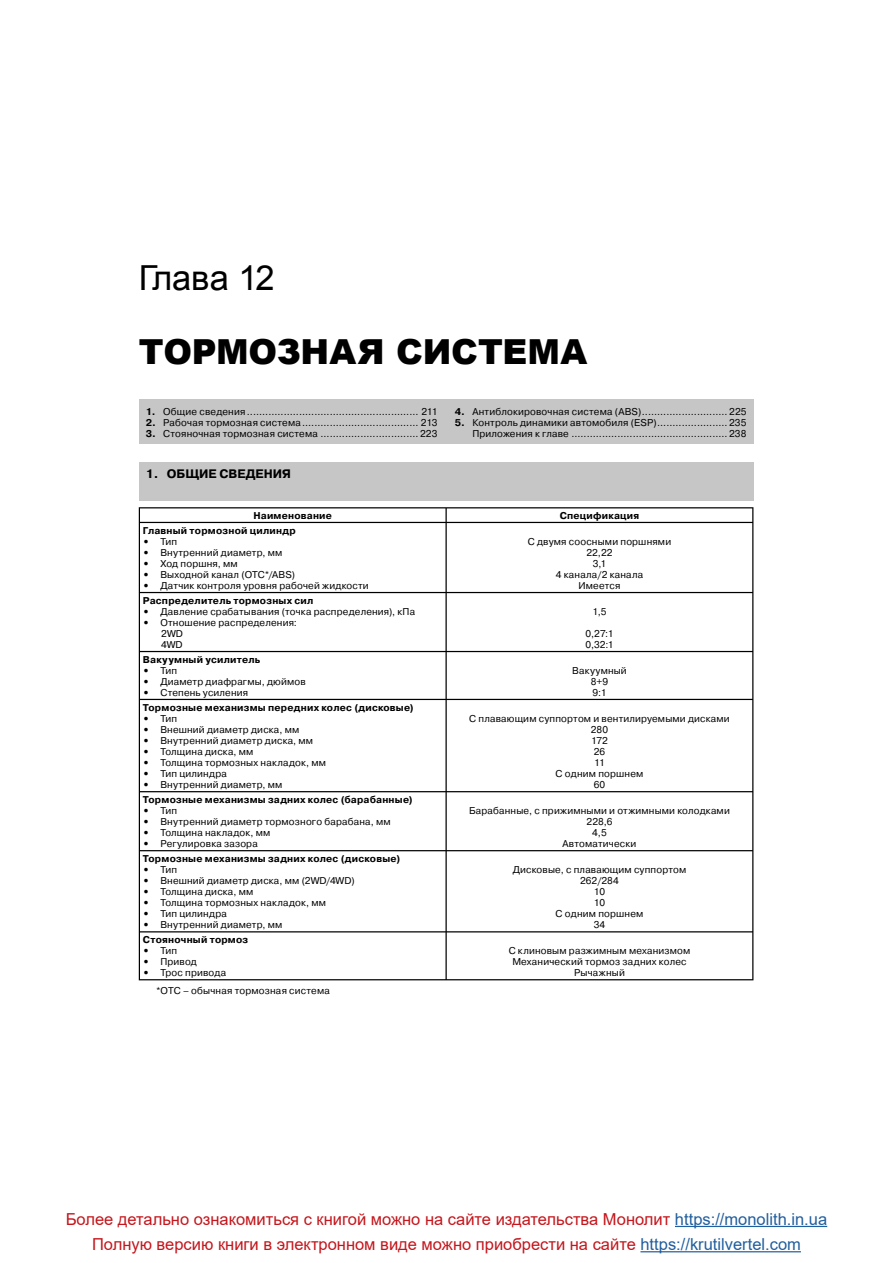
<style>
.page{position:relative;width:893px;height:1263px;background:#fff}
.page>*{position:absolute;margin:0;border:0;box-sizing:border-box;transform-origin:0 0}
.t1{font:900 34.5px "Arial";letter-spacing:-.005em;color:#000}
.t2{font:34.5px "Arial";letter-spacing:-.005em;color:#000}
.t3{font:16.5px "Arial";color:#c4161c}
.t4{font:700 12.3px "Pragmatica C";color:#000}
.t5{font:9.9px/11.1px "Pragmatica C";letter-spacing:.015em;color:#000;text-align:center}
.t6{font:700 9.9px "Pragmatica C";letter-spacing:.02em;color:#000}
.s1{font-weight:700}
.s2{color:#215e9e}
</style>
<div class="page">
<div style="left:139px;top:400px;width:614px;height:44px;background:#c6c6c6"></div>
<div style="left:139px;top:462px;width:614px;height:38px;background:#c6c6c6"></div>
<hr style="left:139px;top:507px;width:307px;height:1px;background:#000">
<svg style="left:139px;top:508px;width:1px;height:14px"></svg>
<hr style="left:446px;top:507px;width:307px;height:1px;background:#000">
<svg style="left:445px;top:508px;width:2px;height:14px"></svg>
<svg style="left:752px;top:508px;width:1px;height:14px"></svg>
<hr style="left:139px;top:522px;width:307px;height:1px;background:#000">
<hr style="left:139px;top:523px;width:1px;height:69px;background:#000">
<hr style="left:446px;top:522px;width:307px;height:1px;background:#000">
<hr style="left:445px;top:523px;width:2px;height:69px;background:#000">
<hr style="left:752px;top:523px;width:1px;height:69px;background:#000">
<hr style="left:139px;top:592px;width:307px;height:1px;background:#000">
<hr style="left:139px;top:593px;width:1px;height:58px;background:#000">
<hr style="left:446px;top:592px;width:307px;height:1px;background:#000">
<hr style="left:445px;top:593px;width:2px;height:58px;background:#000">
<hr style="left:752px;top:593px;width:1px;height:58px;background:#000">
<hr style="left:139px;top:651px;width:307px;height:1px;background:#000">
<hr style="left:139px;top:652px;width:1px;height:47px;background:#000">
<hr style="left:446px;top:651px;width:307px;height:1px;background:#000">
<hr style="left:445px;top:652px;width:2px;height:47px;background:#000">
<hr style="left:752px;top:652px;width:1px;height:47px;background:#000">
<hr style="left:139px;top:699px;width:307px;height:1px;background:#000">
<hr style="left:139px;top:700px;width:1px;height:91px;background:#000">
<hr style="left:446px;top:699px;width:307px;height:1px;background:#000">
<hr style="left:445px;top:700px;width:2px;height:91px;background:#000">
<hr style="left:752px;top:700px;width:1px;height:91px;background:#000">
<hr style="left:139px;top:791px;width:307px;height:1px;background:#000">
<hr style="left:139px;top:792px;width:1px;height:58px;background:#000">
<hr style="left:446px;top:791px;width:307px;height:1px;background:#000">
<hr style="left:445px;top:792px;width:2px;height:58px;background:#000">
<hr style="left:752px;top:792px;width:1px;height:58px;background:#000">
<hr style="left:139px;top:850px;width:307px;height:1px;background:#000">
<hr style="left:139px;top:851px;width:1px;height:80px;background:#000">
<hr style="left:446px;top:850px;width:307px;height:1px;background:#000">
<hr style="left:445px;top:851px;width:2px;height:80px;background:#000">
<hr style="left:752px;top:851px;width:1px;height:80px;background:#000">
<hr style="left:139px;top:931px;width:307px;height:1px;background:#000">
<hr style="left:139px;top:932px;width:1px;height:47px;background:#000">
<hr style="left:446px;top:931px;width:307px;height:1px;background:#000">
<hr style="left:445px;top:932px;width:2px;height:47px;background:#000">
<hr style="left:752px;top:932px;width:1px;height:47px;background:#000">
<hr style="left:139px;top:979px;width:614px;height:1px;background:#000">
<hr style="left:640px;top:1251px;width:161px;height:1px;background:#215e9e">
<hr style="left:675px;top:1226px;width:152px;height:1px;background:#215e9e">
<h1 class="t2" style="left:139px;top:255px;width:138px">Глава 12</h1>
<h1 class="t1" style="left:139px;top:327px;width:450px">ТОРМОЗНАЯ СИСТЕМА</h1>
<p class="t5" style="left:146px;top:406px;width:293px"><span class="s1">1.</span> Общие сведения ........................................................ 211</p>
<p class="t5" style="left:146px;top:417px;width:293px"><span class="s1">2.</span> Рабочая тормозная система ...................................... 213</p>
<p class="t5" style="left:146px;top:428px;width:293px"><span class="s1">3.</span> Стояночная тормозная система ................................ 223</p>
<p class="t5" style="left:455px;top:406px;width:293px"><span class="s1">4.</span> Антиблокировочная система (ABS) ............................ 225</p>
<p class="t5" style="left:455px;top:417px;width:293px;text-align:right"><span class="s1">5.</span> Контроль динамики автомобиля (ESP) ....................... 235<br>Приложения к главе ................................................... 238</p>
<p class="t4" style="left:146px;top:467px;width:147px">1. ОБЩИЕ СВЕДЕНИЯ</p>
<p class="t6" style="left:253px;top:510px;width:80px">Наименование</p>
<p class="t6" style="left:560px;top:510px;width:81px">Спецификация</p>
<p class="t6" style="left:143px;top:525px;width:154px">Главный тормозной цилиндр</p>
<p class="t5" style="left:143px;top:536px;width:36px"><span class="s1">•</span> Тип</p>
<p class="t5" style="left:143px;top:547px;width:141px"><span class="s1">•</span> Внутренний диаметр, мм</p>
<p class="t5" style="left:143px;top:558px;width:96px"><span class="s1">•</span> Ход поршня, мм</p>
<p class="t5" style="left:143px;top:569px;width:154px"><span class="s1">•</span> Выходной канал (ОТС*/ABS)</p>
<p class="t5" style="left:143px;top:580px;width:227px"><span class="s1">•</span> Датчик контроля уровня рабочей жидкости</p>
<p class="t5" style="left:528px;top:536px;width:145px">С двумя соосными поршнями<br>22,22<br>3,1<br>4 канала/2 канала<br>Имеется</p>
<p class="t6" style="left:143px;top:595px;width:172px">Распределитель тормозных сил</p>
<p class="t5" style="left:143px;top:606px;width:274px"><span class="s1">•</span> Давление срабатывания (точка распределения), кПа</p>
<p class="t5" style="left:161px;top:617px;width:137px;text-align:left;text-indent:-18px"><span class="s1">•</span> Отношение распределения:<br>2WD<br>4WD</p>
<p class="t6" style="left:143px;top:654px;width:119px">Вакуумный усилитель</p>
<p class="t5" style="left:143px;top:665px;width:36px"><span class="s1">•</span> Тип</p>
<p class="t5" style="left:143px;top:676px;width:164px"><span class="s1">•</span> Диаметр диафрагмы, дюймов</p>
<p class="t5" style="left:143px;top:687px;width:107px"><span class="s1">•</span> Степень усиления</p>
<p class="t6" style="left:143px;top:702px;width:273px">Тормозные механизмы передних колес (дисковые)</p>
<p class="t5" style="left:143px;top:713px;width:36px"><span class="s1">•</span> Тип</p>
<p class="t5" style="left:143px;top:724px;width:158px"><span class="s1">•</span> Внешний диаметр диска, мм</p>
<p class="t5" style="left:143px;top:735px;width:172px"><span class="s1">•</span> Внутренний диаметр диска, мм</p>
<p class="t5" style="left:143px;top:746px;width:112px"><span class="s1">•</span> Толщина диска, мм</p>
<p class="t5" style="left:143px;top:757px;width:185px"><span class="s1">•</span> Толщина тормозных накладок, мм</p>
<p class="t5" style="left:143px;top:768px;width:86px"><span class="s1">•</span> Тип цилиндра</p>
<p class="t5" style="left:143px;top:779px;width:141px"><span class="s1">•</span> Внутренний диаметр, мм</p>
<p class="t6" style="left:143px;top:794px;width:271px">Тормозные механизмы задних колес (барабанные)</p>
<p class="t5" style="left:143px;top:805px;width:36px"><span class="s1">•</span> Тип</p>
<p class="t5" style="left:143px;top:816px;width:249px"><span class="s1">•</span> Внутренний диаметр тормозного барабана, мм</p>
<p class="t5" style="left:143px;top:827px;width:129px"><span class="s1">•</span> Толщина накладок, мм</p>
<p class="t5" style="left:143px;top:838px;width:116px"><span class="s1">•</span> Регулировка зазора</p>
<p class="t6" style="left:143px;top:853px;width:259px">Тормозные механизмы задних колес (дисковые)</p>
<p class="t5" style="left:143px;top:864px;width:36px"><span class="s1">•</span> Тип</p>
<p class="t5" style="left:143px;top:875px;width:213px"><span class="s1">•</span> Внешний диаметр диска, мм (2WD/4WD)</p>
<p class="t5" style="left:143px;top:886px;width:112px"><span class="s1">•</span> Толщина диска, мм</p>
<p class="t5" style="left:143px;top:897px;width:185px"><span class="s1">•</span> Толщина тормозных накладок, мм</p>
<p class="t5" style="left:143px;top:908px;width:86px"><span class="s1">•</span> Тип цилиндра</p>
<p class="t5" style="left:143px;top:919px;width:141px"><span class="s1">•</span> Внутренний диаметр, мм</p>
<p class="t6" style="left:143px;top:934px;width:107px">Стояночный тормоз</p>
<p class="t5" style="left:143px;top:945px;width:36px"><span class="s1">•</span> Тип</p>
<p class="t5" style="left:143px;top:956px;width:56px"><span class="s1">•</span> Привод</p>
<p class="t5" style="left:143px;top:967px;width:85px"><span class="s1">•</span> Трос привода</p>
<p class="t5" style="left:156px;top:985px;width:175px">*ОТС – обычная тормозная система</p>
<p class="t5" style="left:592px;top:606px;width:15px">1,5</p>
<p class="t5" style="left:585px;top:628px;width:30px;text-align:left">0,27:1<br>0,32:1</p>
<p class="t5" style="left:572px;top:665px;width:56px">Вакуумный<br>8+9<br>9:1</p>
<p class="t5" style="left:469px;top:713px;width:262px">С плавающим суппортом и вентилируемыми дисками<br>280<br>172<br>26<br>11<br>С одним поршнем<br>60</p>
<p class="t5" style="left:469px;top:805px;width:262px">Барабанные, с прижимными и отжимными колодками<br>228,6<br>4,5<br>Автоматически</p>
<p class="t5" style="left:513px;top:864px;width:175px">Дисковые, с плавающим суппортом<br>262/284<br>10<br>10<br>С одним поршнем<br>34</p>
<p class="t5" style="left:509px;top:945px;width:183px">С клиновым разжимным механизмом<br>Механический тормоз задних колес<br>Рычажный</p>
<h2 class="t3" style="left:66px;top:1207px;width:763px">Более детально ознакомиться с книгой можно на сайте издательства Монолит <span class="s2">https://monolith.in.ua</span></h2>
<h2 class="t3" style="left:92px;top:1233px;width:710px">Полную версию книги в электронном виде можно приобрести на сайте <span class="s2">https://krutilvertel.com</span></h2>
</div>
